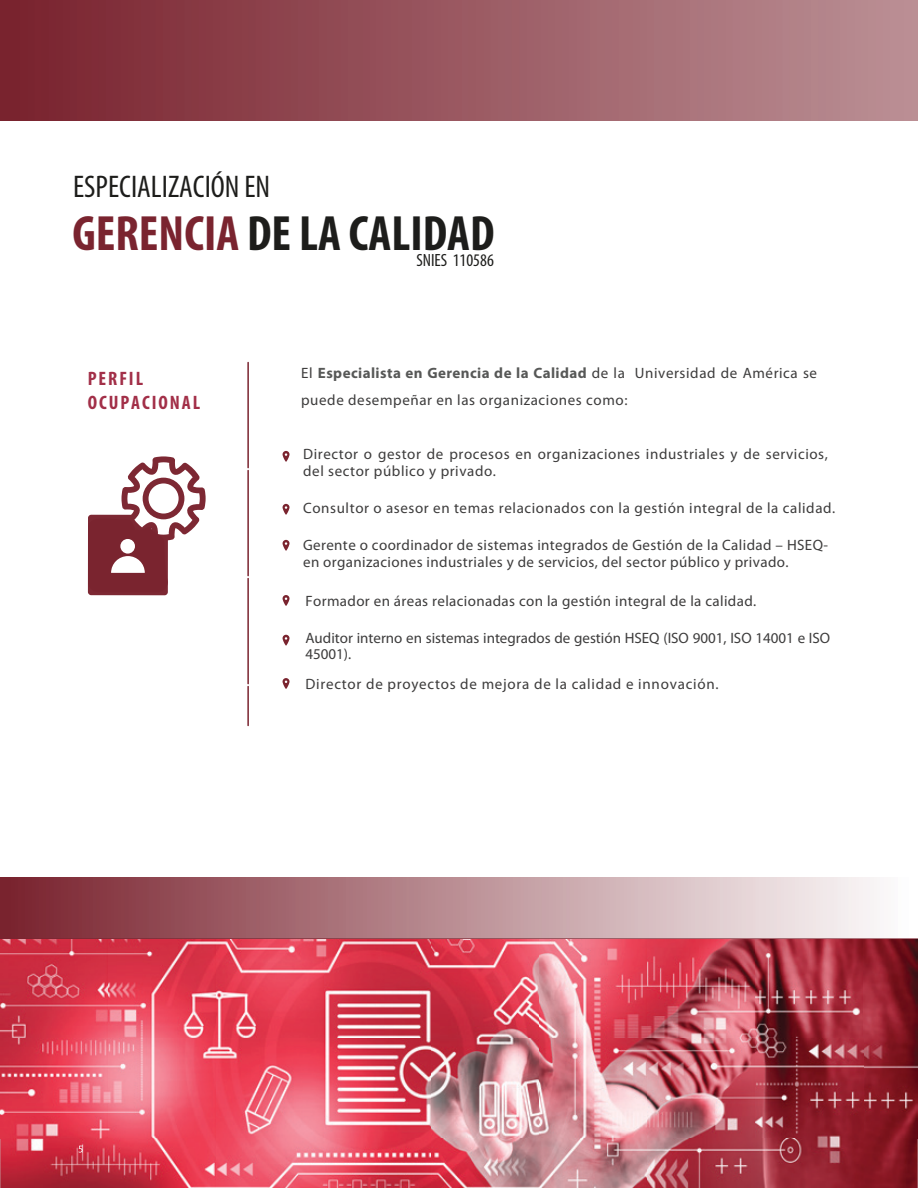
<style>
.page{position:relative;width:918px;height:1188px;background:#fff}
.page>*{position:absolute;margin:0;border:0;box-sizing:border-box;transform-origin:0 0}
.t1{font:700 condensed 49.8px "Myriad Pro";color:#1d1d1b}
.t2{font:condensed 31.5px "Myriad Pro";color:#1d1d1b}
.t3{font:700 condensed 19.5px/23.4px "Myriad Pro";letter-spacing:.1em;color:#a22f48}
.t4{font:condensed 17.7px "Myriad Pro";color:#1d1d1b}
.t5{font:15px/16.5px "Myriad Pro";letter-spacing:.025em;color:#3d3c3c}
.t6{font:15px/16.5px "Myriad Pro";color:#3d3c3c}
.t7{font:15px "Myriad Pro";letter-spacing:.05em;color:#3d3c3c}
.s1{color:#7a242f}
.s2{font-weight:700;color:#575857}
</style>
<div class="page">
<hr style="left:247px;top:362px;width:2px;height:106px;background:#7a242f">
<hr style="left:247px;top:470px;width:2px;height:106px;background:#7a242f">
<hr style="left:247px;top:578px;width:2px;height:106px;background:#7a242f">
<hr style="left:247px;top:686px;width:2px;height:40px;background:#7a242f">
<svg style="left:88px;top:456px;width:118px;height:139px"></svg>
<svg style="left:283px;top:451px;width:7px;height:11px"></svg>
<svg style="left:283px;top:504px;width:7px;height:11px"></svg>
<svg style="left:283px;top:540px;width:7px;height:11px"></svg>
<svg style="left:283px;top:595px;width:7px;height:11px"></svg>
<svg style="left:283px;top:678px;width:7px;height:11px"></svg>
<svg style="left:283px;top:635px;width:7px;height:11px"></svg>
<img style="left:0;top:0;width:918px;height:121px">
<img style="left:1px;top:878px;width:873px;height:60px">
<img style="left:0;top:940px;width:918px;height:248px">
<svg style="left:78px;top:1146px;width:5px;height:7px"></svg>
<h2 class="t2" style="left:73px;top:168px;width:199px">ESPECIALIZACIÓN EN</h2>
<h1 class="t1" style="left:72px;top:202px;width:424px"><span class="s1">GERENCIA</span> DE LA CALIDAD</h1>
<p class="t4" style="left:416px;top:249px;width:79px">SNIES 110586</p>
<h3 class="t3" style="left:88px;top:367px;width:114px">PERFIL<br>OCUPACIONAL</h3>
<p class="t5" style="left:301px;top:359px;width:517px;line-height:27px">El <span class="s2">Especialista en Gerencia de la Calidad</span> de la Universidad de América se puede desempeñar en las organizaciones como:</p>
<p class="t5" style="left:303px;top:445px;width:526px">Director o gestor de procesos en organizaciones industriales y de servicios, del sector público y privado.</p>
<p class="t5" style="left:303px;top:500px;width:534px">Consultor o asesor en temas relacionados con la gestión integral de la calidad.</p>
<p class="t5" style="left:303px;top:537px;width:526px">Gerente o coordinador de sistemas integrados de Gestión de la Calidad – HSEQ&shy;en organizaciones industriales y de servicios, del sector público y privado.</p>
<p class="t5" style="left:305px;top:592px;width:452px">Formador en áreas relacionadas con la gestión integral de la calidad.</p>
<p class="t6" style="left:305px;top:629px;width:526px">Auditor interno en sistemas integrados de gestión HSEQ (ISO 9001, ISO 14001 e ISO<br>45001).</p>
<p class="t7" style="left:305px;top:674px;width:415px">Director de proyectos de mejora de la calidad e innovación.</p>
</div>
